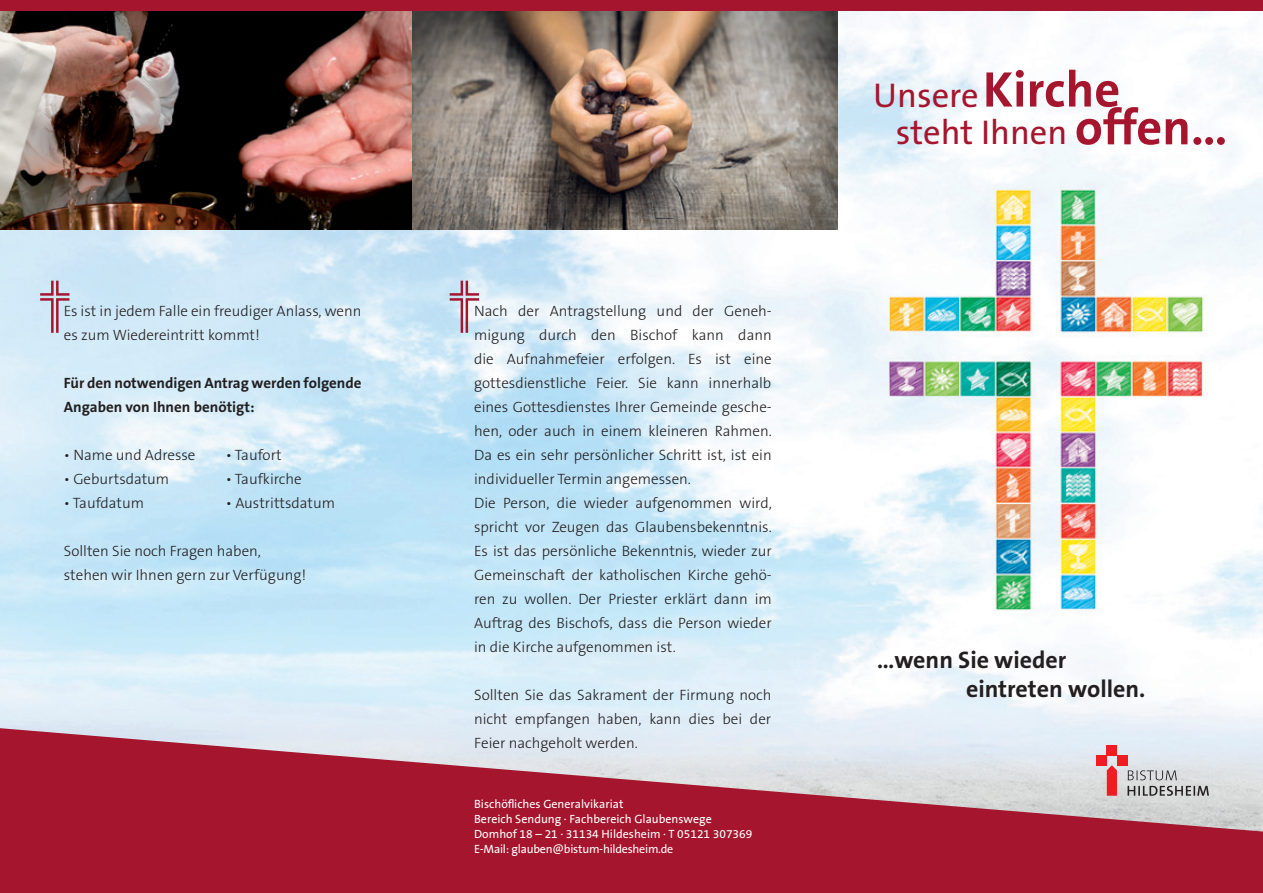
<style>
.page{position:relative;width:1263px;height:893px;background:#fff}
.page>*{position:absolute;margin:0;border:0;box-sizing:border-box;transform-origin:0 0}
.t1{font:34.5px/37.8px "The Sans B5 Plain";color:#a5152d}
.t2{font:700 24px/28.8px "The Sans B7";color:#231f20}
.t3{font:300 15px/24px "The Sans B3";color:#231f20}
.t4{font:700 15px/24px "The Sans B7";color:#231f20}
.t5{font:12px/15px "The Sans B5 Plain";color:#fff}
.s1{font-family:"The Sans B7";font-weight:700;font-size:50.4px}
</style>
<div class="page">
<img style="left:0;top:11px;width:838px;height:219px">
<svg style="left:40px;top:281px;width:29px;height:52px;background:#c5b6c8"></svg>
<svg style="left:450px;top:281px;width:29px;height:52px;background:#c9b8c8"></svg>
<div style="left:0;top:0;width:1263px;height:11px;background:#a5152d"></div>
<svg style="left:0;top:727px;width:1263px;height:166px;background:#b65568"></svg>
<img style="left:863px;top:166px;width:365px;height:467px">
<p class="t3" style="left:64px;top:299px;width:299px">Es ist in jedem Falle ein freudiger Anlass, wenn es zum Wiedereintritt kommt!</p>
<p class="t4" style="left:64px;top:371px;width:299px">Für den notwendigen Antrag werden folgende<br>Angaben von Ihnen benötigt:</p>
<p class="t3" style="left:64px;top:443px;width:133px">• Name und Adresse</p>
<p class="t3" style="left:226px;top:443px;width:58px">• Taufort</p>
<p class="t3" style="left:64px;top:467px;width:107px">• Geburtsdatum</p>
<p class="t3" style="left:226px;top:467px;width:78px">• Taufkirche</p>
<p class="t3" style="left:64px;top:491px;width:82px">• Taufdatum</p>
<p class="t3" style="left:226px;top:491px;width:111px">• Austrittsdatum</p>
<p class="t3" style="left:64px;top:539px;width:244px">Sollten Sie noch Fragen haben, stehen wir Ihnen gern zur Verfügung!</p>
<p class="t3" style="left:474px;top:299px;width:299px">Nach der Antragstellung und der Geneh&shy;migung durch den Bischof kann dann die Aufnahmefeier erfolgen. Es ist eine gottesdienstliche Feier. Sie kann innerhalb eines Gottesdienstes Ihrer Gemeinde gesche&shy;hen, oder auch in einem kleineren Rahmen.<br>Da es ein sehr persönlicher Schritt ist, ist ein individueller Termin angemessen.<br>Die Person, die wieder aufgenommen wird, spricht vor Zeugen das Glaubensbekenntnis.<br>Es ist das persönliche Bekenntnis, wieder zur Gemeinschaft der katholischen Kirche gehö&shy;ren zu wollen. Der Priester erklärt dann im Auftrag des Bischofs, dass die Person wieder in die Kirche aufgenommen ist.</p>
<p class="t3" style="left:474px;top:683px;width:299px;text-align:justify">Sollten Sie das Sakrament der Firmung noch nicht empfangen haben, kann dies bei der Feier nachgeholt werden.</p>
<p class="t5" style="left:474px;top:797px;width:280px">Bischöfliches Generalvikariat<br>Bereich Sendung · Fachbereich Glaubenswege Domhof 18 – 21 · 31134 Hildesheim · T 05121 307369<br>E-Mail: glauben@bistum-hildesheim.de</p>
<h1 class="t1" style="left:896px;top:77px;width:333px;text-indent:-23px">Unsere<span class="s1">Kirche<br></span>steht Ihnen <span class="s1">offen…</span></h1>
<h2 class="t2" style="left:966px;top:646px;width:181px;text-indent:-89px">…wenn Sie wieder eintreten wollen.</h2>
</div>
